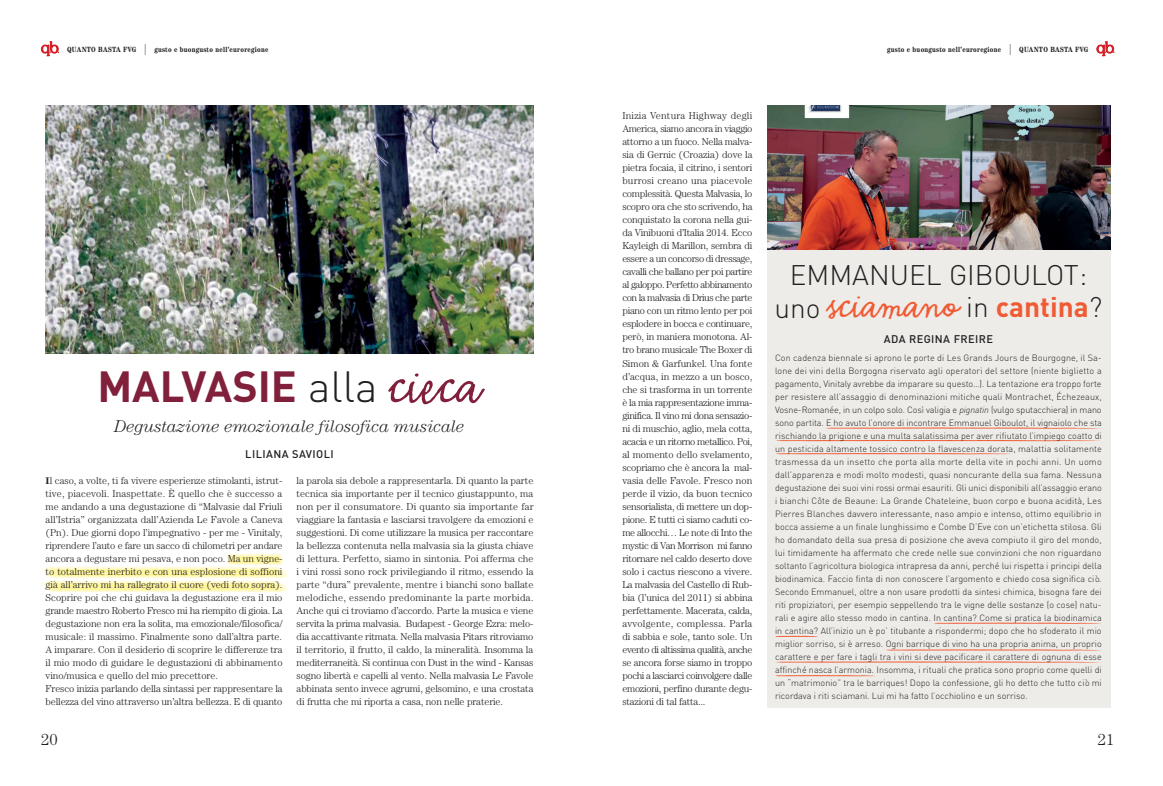
<style>
.page{position:relative;width:1163px;height:786px;background:#fff}
.page>*{position:absolute;margin:0;border:0;box-sizing:border-box;transform-origin:0 0}
.t1{font:700 43px "DIN";color:#81203b}
.t2{font:38px "Emmascript MVB Std";color:#f15b34}
.t3{font:300 28px "DIN";color:#231f20}
.t4{font:italic 300 17px "Century Std";color:#231f20}
.t5{font:300 16px "Century Std";color:#231f20}
.t6{font:500 11px "DIN";letter-spacing:.04em;color:#231f20}
.t7{font:300 10px/13px "Century Std";color:#231f20;text-align:justify}
.t8{font:300 9px/13px "DIN";color:#231f20;text-align:justify}
.t9{font:700 condensed 7.5px "Century Std";letter-spacing:.035em;color:#231f20}
.s1{font-weight:300;font-stretch:normal;font-size:16px}
.s2{font-weight:300;color:#231f20}
.s3{font-family:"Emmascript MVB Std";font-weight:400;font-size:53px}
.s4{font-weight:700;font-size:9.5px}
.s5{font-family:"DIN";font-weight:300;font-size:28px;color:#231f20}
.s6{font-family:"DIN";font-weight:700;font-size:28px}
.s7{font-style:italic}
</style>
<div class="page">
<svg style="left:41px;top:41px;width:18px;height:15px"></svg>
<img style="left:46px;top:106px;width:487px;height:247px">
<svg style="left:42px;top:553px;width:245px;height:38px"></svg>
<svg style="left:1096px;top:41px;width:18px;height:15px"></svg>
<div style="left:767px;top:116px;width:343px;height:591px;background:#edece8"></div>
<img style="left:767px;top:106px;width:343px;height:143px">
<svg style="left:826px;top:427px;width:275px;height:2px"></svg>
<svg style="left:776px;top:440px;width:324px;height:2px"></svg>
<svg style="left:776px;top:453px;width:235px;height:2px"></svg>
<svg style="left:934px;top:622px;width:167px;height:2px"></svg>
<svg style="left:886px;top:649px;width:215px;height:2px"></svg>
<svg style="left:776px;top:661px;width:325px;height:2px"></svg>
<svg style="left:775px;top:635px;width:43px;height:2px"></svg>
<svg style="left:775px;top:675px;width:100px;height:2px"></svg>
<p class="t9" style="left:67px;top:45px;width:203px">QUANTO BASTA FVG <span class="s1">|</span> gusto e buongusto nell’euroregione</p>
<h1 class="t1" style="left:97px;top:358px;width:385px">MALVASIE <span class="s2">alla</span> <span class="s3">cieca</span></h1>
<h3 class="t4" style="left:114px;top:416px;width:351px">Degustazione emozionale filosofica musicale</h3>
<p class="t6" style="left:245px;top:446px;width:90px">LILIANA SAVIOLI</p>
<p class="t7" style="left:46px;top:473px;width:238px;text-align:left"><span class="s4">I</span>l caso, a volte, ti fa vivere esperienze stimolanti, istrut&shy;tive, piacevoli. Inaspettate. È quello che è successo a me andando a una degustazione di “Malvasie dal Friuli all’Istria” organizzata dall’Azienda Le Favole a Caneva (Pn). Due giorni dopo l’impegnativo - per me - Vinitaly, riprendere l’auto e fare un sacco di chilometri per andare ancora a degustare mi pesava, e non poco. Ma un vigne&shy;to totalmente inerbito e con una esplosione di soffioni già all’arrivo mi ha rallegrato il cuore (vedi foto sopra).<br>Scoprire poi che chi guidava la degustazione era il mio grande maestro Roberto Fresco mi ha riempito di gioia. La degustazione non era la solita, ma emozionale/filosofica/ musicale: il massimo. Finalmente sono dall’altra parte.<br>A imparare. Con il desiderio di scoprire le differenze tra il mio modo di guidare le degustazioni di abbinamento vino/musica e quello del mio precettore.<br>Fresco inizia parlando della sintassi per rappresentare la bellezza del vino attraverso un’altra bellezza. E di quanto</p>
<p class="t7" style="left:296px;top:473px;width:238px">la parola sia debole a rappresentarla. Di quanto la parte tecnica sia importante per il tecnico giustappunto, ma non per il consumatore. Di quanto sia importante far viaggiare la fantasia e lasciarsi travolgere da emozioni e suggestioni. Di come utilizzare la musica per raccontare la bellezza contenuta nella malvasia sia la giusta chiave di lettura. Perfetto, siamo in sintonia. Poi afferma che i vini rossi sono rock privilegiando il ritmo, essendo la parte “dura” prevalente, mentre i bianchi sono ballate melodiche, essendo predominante la parte morbida.<br>Anche qui ci troviamo d’accordo. Parte la musica e viene servita la prima malvasia. Budapest - George Ezra: melo&shy;dia accattivante ritmata. Nella malvasia Pitars ritroviamo il territorio, il frutto, il caldo, la mineralità. Insomma la mediterraneità. Si continua con Dust in the wind - Kansas sogno libertà e capelli al vento. Nella malvasia Le Favole abbinata sento invece agrumi, gelsomino, e una crostata di frutta che mi riporta a casa, non nelle praterie.</p>
<h3 class="t5" style="left:41px;top:730px;width:18px">20</h3>
<p class="t9" style="left:887px;top:45px;width:203px">gusto e buongusto nell’euroregione <span class="s1">|</span> QUANTO BASTA FVG</p>
<p class="t7" style="left:622px;top:109px;width:132px">Inizia Ventura Highway degli America, siamo ancora in viaggio attorno a un fuoco. Nella malva&shy;sia di Gernic (Croazia) dove la pietra focaia, il citrino, i sentori burrosi creano una piacevole complessità. Questa Malvasia, lo scopro ora che sto scrivendo, ha conquistato la corona nella gui&shy;da Vinibuoni d’Italia 2014. Ecco Kayleigh di Marillon, sembra di essere a un concorso di dressage, cavalli che ballano per poi partire al galoppo. Perfetto abbinamento con la malvasia di Drius che parte piano con un ritmo lento per poi esplodere in bocca e continuare, però, in maniera monotona. Al&shy;tro brano musicale The Boxer di Simon &amp; Garfunkel. Una fonte d’acqua, in mezzo a un bosco, che si trasforma in un torrente è la mia rappresentazione imma&shy;ginifica. Il vino mi dona sensazio&shy;ni di muschio, aglio, mela cotta, acacia e un ritorno metallico. Poi, al momento dello svelamento, scopriamo che è ancora la mal&shy;vasia delle Favole. Fresco non perde il vizio, da buon tecnico sensorialista, di mettere un dop&shy;pione. E tutti ci siamo caduti co&shy;me allocchi… Le note di Into the mystic di Van Morrison mi fanno ritornare nel caldo deserto dove solo i cactus riescono a vivere.<br>La malvasia del Castello di Rub&shy;bia (l’unica del 2011) si abbina perfettamente. Macerata, calda, avvolgente, complessa. Parla di sabbia e sole, tanto sole. Un evento di altissima qualità, anche se ancora forse siamo in troppo pochi a lasciarci coinvolgere dalle emozioni, perfino durante degu&shy;stazioni di tal fatta...</p>
<h3 class="t3" style="left:789px;top:257px;width:299px">EMMANUEL GIBOULOT:</h3>
<h2 class="t2" style="left:774px;top:285px;width:329px"><span class="s5">uno</span> sciamano <span class="s5">in</span> <span class="s6">cantina</span><span class="s5">?</span></h2>
<p class="t6" style="left:883px;top:331px;width:111px">ADA REGINA FREIRE</p>
<p class="t8" style="left:775px;top:351px;width:328px">Con cadenza biennale si aprono le porte di Les Grands Jours de Bourgogne, il Sa&shy;lone dei vini della Borgogna riservato agli operatori del settore (niente biglietto a pagamento, Vinitaly avrebbe da imparare su questo…). La tentazione era troppo forte per resistere all’assaggio di denominazioni mitiche quali Montrachet, Échezeaux, Vosne-Romanée, in un colpo solo. Così valigia e <span class="s7">pignatin</span> (vulgo sputacchiera) in mano sono partita. E ho avuto l’onore di incontrare Emmanuel Giboulot, il vignaiolo che sta rischiando la prigione e una multa salatissima per aver rifiutato l’impiego coatto di un pesticida altamente tossico contro la flavescenza dorata, malattia solitamente trasmessa da un insetto che porta alla morte della vite in pochi anni. Un uomo dall’apparenza e modi molto modesti, quasi noncurante della sua fama. Nessuna degustazione dei suoi vini rossi ormai esauriti. Gli unici disponibili all’assaggio erano i bianchi Côte de Beaune: La Grande Chateleine, buon corpo e buona acidità, Les Pierres Blanches davvero interessante, naso ampio e intenso, ottimo equilibrio in bocca assieme a un finale lunghissimo e Combe D’Eve con un’etichetta stilosa. Gli ho domandato della sua presa di posizione che aveva compiuto il giro del mondo, lui timidamente ha affermato che crede nelle sue convinzioni che non riguardano soltanto l’agricoltura biologica intrapresa da anni, perché lui rispetta i principi della biodinamica. Faccio finta di non conoscere l’argomento e chiedo cosa significa ciò.<br>Secondo Emmanuel, oltre a non usare prodotti da sintesi chimica, bisogna fare dei riti propiziatori, per esempio seppellendo tra le vigne delle sostanze (o cose) natu&shy;rali e agire allo stesso modo in cantina. In cantina? Come si pratica la biodinamica in cantina? All’inizio un è po’ titubante a rispondermi; dopo che ho sfoderato il mio miglior sorriso, si è arreso. Ogni barrique di vino ha una propria anima, un proprio carattere e per fare i tagli tra i vini si deve pacificare il carattere di ognuna di esse affinché nasca l’armonia. Insomma, i rituali che pratica sono proprio come quelli di un “matrimonio” tra le barriques! Dopo la confessione, gli ho detto che tutto ciò mi ricordava i riti sciamani. Lui mi ha fatto l’occhiolino e un sorriso.</p>
<h3 class="t5" style="left:1097px;top:730px;width:18px">21</h3>
</div>
